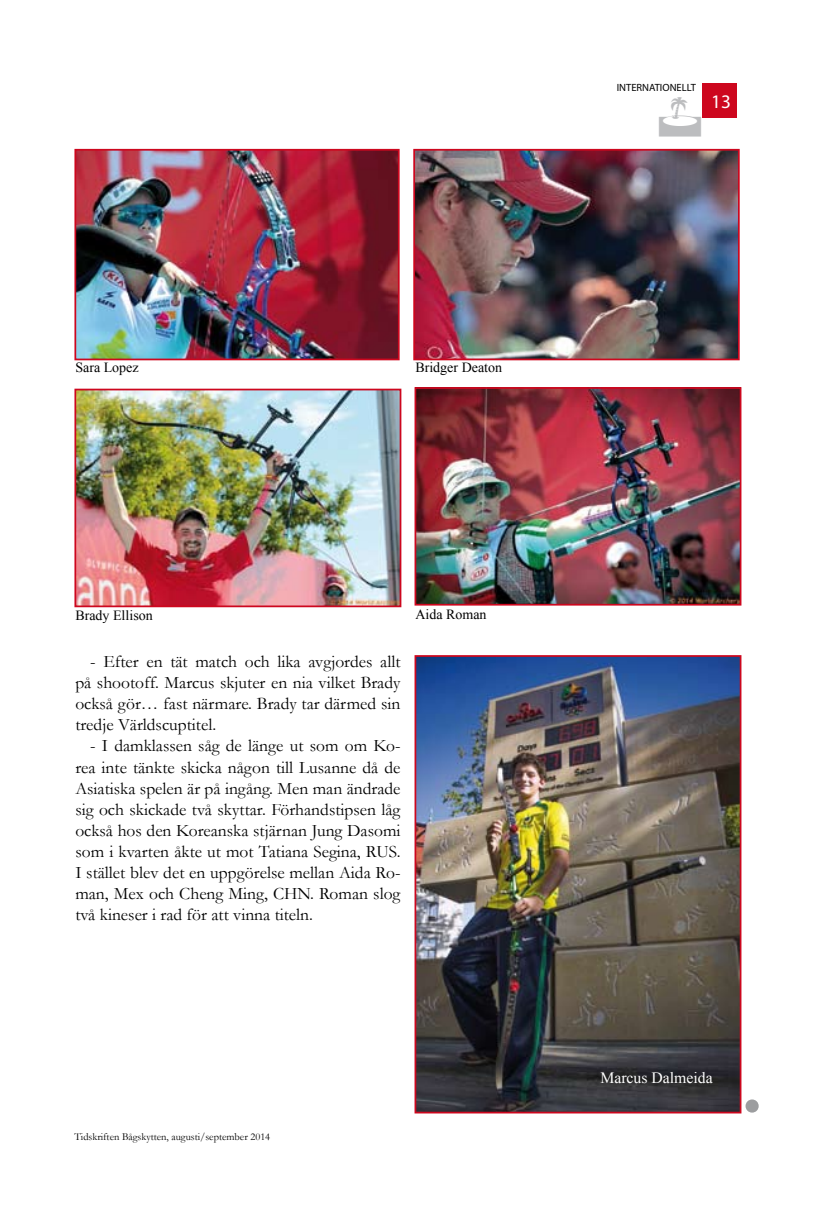
<style>
.page{position:relative;width:839px;height:1211px;background:#fff}
.page>*{position:absolute;margin:0;border:0;box-sizing:border-box;transform-origin:0 0}
.t1{font:19.25px "Myriad Pro";color:#fff}
.t2{font:17.5px/21px "Garamond";color:#000;text-align:justify}
.t3{font:15.75px "Times New Roman";color:#fff}
.t4{font:14px "Times New Roman";color:#000}
.t5{font:10.5px "Garamond";color:#000}
.t6{font:10.5px "Myriad Pro";color:#000}
</style>
<div class="page">
<div style="left:702px;top:83px;width:35px;height:35px;background:#cd071e"></div>
<svg style="left:745px;top:1099px;width:13px;height:13px"></svg>
<img style="left:77px;top:152px;width:319px;height:205px">
<div style="left:74px;top:149px;width:325px;height:211px;border:2px solid #cd071e"></div>
<img style="left:416px;top:152px;width:320px;height:205px">
<div style="left:413px;top:149px;width:326px;height:211px;border:2px solid #cd071e"></div>
<img style="left:77px;top:391px;width:321px;height:213px">
<div style="left:74px;top:388px;width:327px;height:219px;border:2px solid #cd071e"></div>
<img style="left:417px;top:658px;width:321px;height:452px">
<div style="left:414px;top:655px;width:327px;height:458px;border:2px solid #cd071e"></div>
<img style="left:417px;top:390px;width:321px;height:212px">
<div style="left:414px;top:387px;width:327px;height:218px;border:2px solid #cd071e"></div>
<p class="t6" style="left:616px;top:81px;width:81px">INTERNATIONELLT</p>
<p class="t1" style="left:711px;top:90px;width:21px">13</p>
<p class="t4" style="left:75px;top:357px;width:65px">Sara Lopez</p>
<p class="t4" style="left:415px;top:357px;width:88px">Bridger Deaton</p>
<p class="t4" style="left:75px;top:605px;width:79px">Brady Ellison</p>
<p class="t2" style="left:75px;top:651px;width:326px;text-indent:15px">- Efter en tät match och lika avgjordes allt på shootoff. Marcus skjuter en nia vilket Brady också gör… fast närmare. Brady tar därmed sin tredje Världscuptitel.</p>
<p class="t2" style="left:75px;top:735px;width:326px;text-indent:15px">- I damklassen såg de länge ut som om Ko&shy;rea inte tänkte skicka någon till Lusanne då de Asiatiska spelen är på ingång. Men man ändrade sig och skickade två skyttar. Förhandstipsen låg också hos den Koreanska stjärnan Jung Dasomi som i kvarten åkte ut mot Tatiana Segina, RUS.<br>I stället blev det en uppgörelse mellan Aida Ro&shy;man, Mex och Cheng Ming, CHN. Roman slog två kineser i rad för att vinna titeln.</p>
<p class="t4" style="left:415px;top:604px;width:73px">Aida Roman</p>
<p class="t5" style="left:74px;top:1129px;width:197px">Tidskriften Bågskytten, augusti/september 2014</p>
<p class="t3" style="left:600px;top:1066px;width:114px">Marcus Dalmeida</p>
</div>
